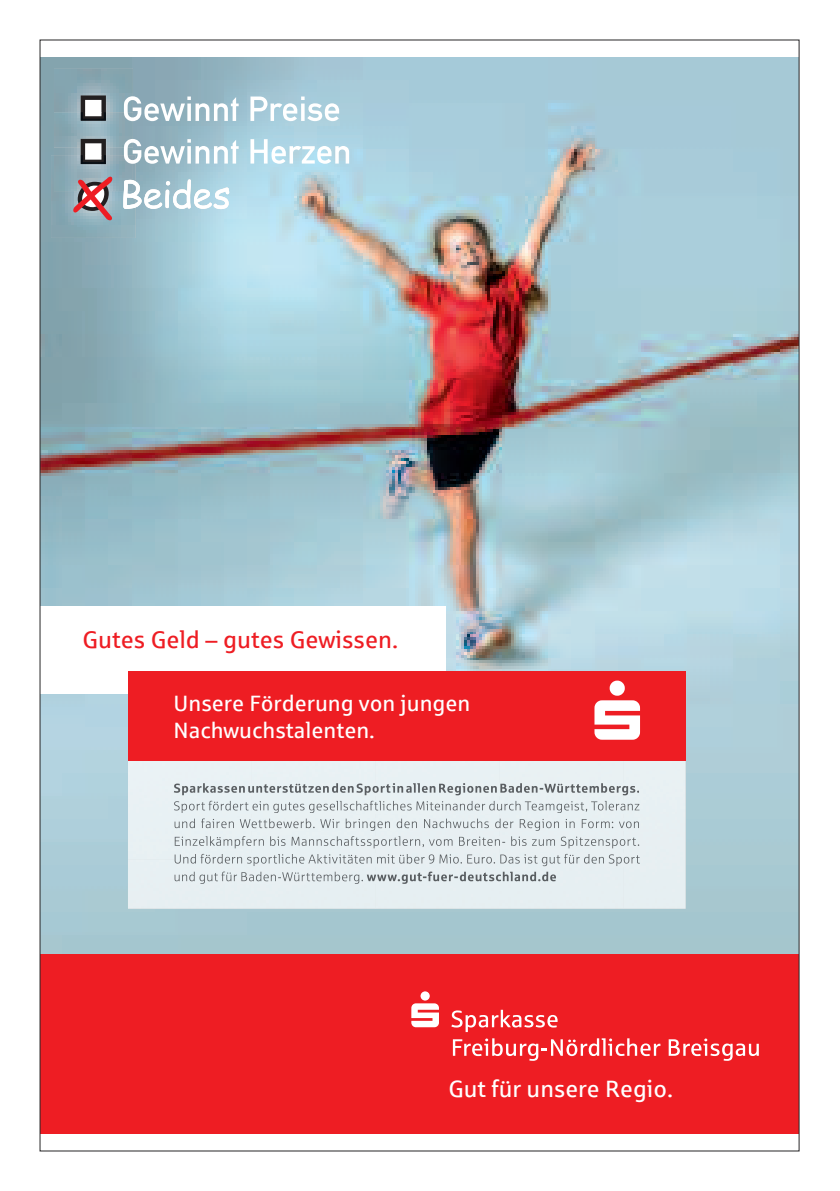
<style>
.page{position:relative;width:840px;height:1191px;background:#fff}
.page>*{position:absolute;margin:0;border:0;box-sizing:border-box;transform-origin:0 0}
.t1{font:24px "Sparkasse Rg";color:#ee1d23}
.t2{font:23.6px "Sparkasse Rg";color:#fff}
.t3{font:22.2px/26.6px "Sparkasse Rg";color:#fff}
</style>
<div class="page">
<img style="left:42px;top:58px;width:754px;height:896px">
<div style="left:40px;top:954px;width:758px;height:179px;background:#ee1d23"></div>
<svg style="left:411px;top:991px;width:27px;height:36px"></svg>
<svg style="left:451px;top:1009px;width:106px;height:23px"></svg>
<svg style="left:452px;top:1038px;width:208px;height:22px"></svg>
<svg style="left:668px;top:1038px;width:90px;height:22px"></svg>
<div style="left:128px;top:760px;width:123px;height:99px;background:#e9f1f4"></div>
<div style="left:251px;top:760px;width:372px;height:94px;background:#e8f1f3"></div>
<div style="left:623px;top:760px;width:62px;height:148px;background:#e7eff2"></div>
<div style="left:128px;top:859px;width:247px;height:49px;background:#e6eff2"></div>
<div style="left:375px;top:866px;width:248px;height:42px;background:#e6eff2"></div>
<img style="left:174px;top:783px;width:464px;height:12px">
<img style="left:174px;top:800px;width:465px;height:13px">
<img style="left:174px;top:818px;width:464px;height:12px">
<img style="left:175px;top:836px;width:464px;height:12px">
<img style="left:174px;top:854px;width:465px;height:12px">
<img style="left:174px;top:871px;width:189px;height:13px">
<img style="left:366px;top:871px;width:189px;height:13px">
<div style="left:40px;top:606px;width:405px;height:87px;background:#fff"></div>
<div style="left:128px;top:671px;width:557px;height:89px;background:#ee1d23"></div>
<img style="left:54px;top:69px;width:79px;height:86px">
<svg style="left:81px;top:95px;width:25px;height:26px"></svg>
<img style="left:83px;top:112px;width:21px;height:6px">
<svg style="left:81px;top:139px;width:25px;height:16px"></svg>
<img style="left:51px;top:155px;width:84px;height:83px">
<img style="left:83px;top:155px;width:21px;height:7px">
<svg style="left:73px;top:177px;width:39px;height:43px;background:#ad7a81"></svg>
<svg style="left:123px;top:179px;width:106px;height:30px"></svg>
<svg style="left:124px;top:96px;width:114px;height:25px"></svg>
<svg style="left:250px;top:96px;width:89px;height:25px"></svg>
<svg style="left:124px;top:139px;width:114px;height:25px"></svg>
<svg style="left:250px;top:139px;width:99px;height:25px"></svg>
<svg style="left:594px;top:680px;width:45px;height:59px"></svg>
<p class="t1" style="left:82px;top:626px;width:317px">Gutes Geld – gutes Gewissen.</p>
<p class="t3" style="left:173px;top:690px;width:298px">Unsere Förderung von jungen<br>Nachwuchstalenten.</p>
<p class="t2" style="left:448px;top:1076px;width:226px">Gut für unsere Regio.</p>
</div>
